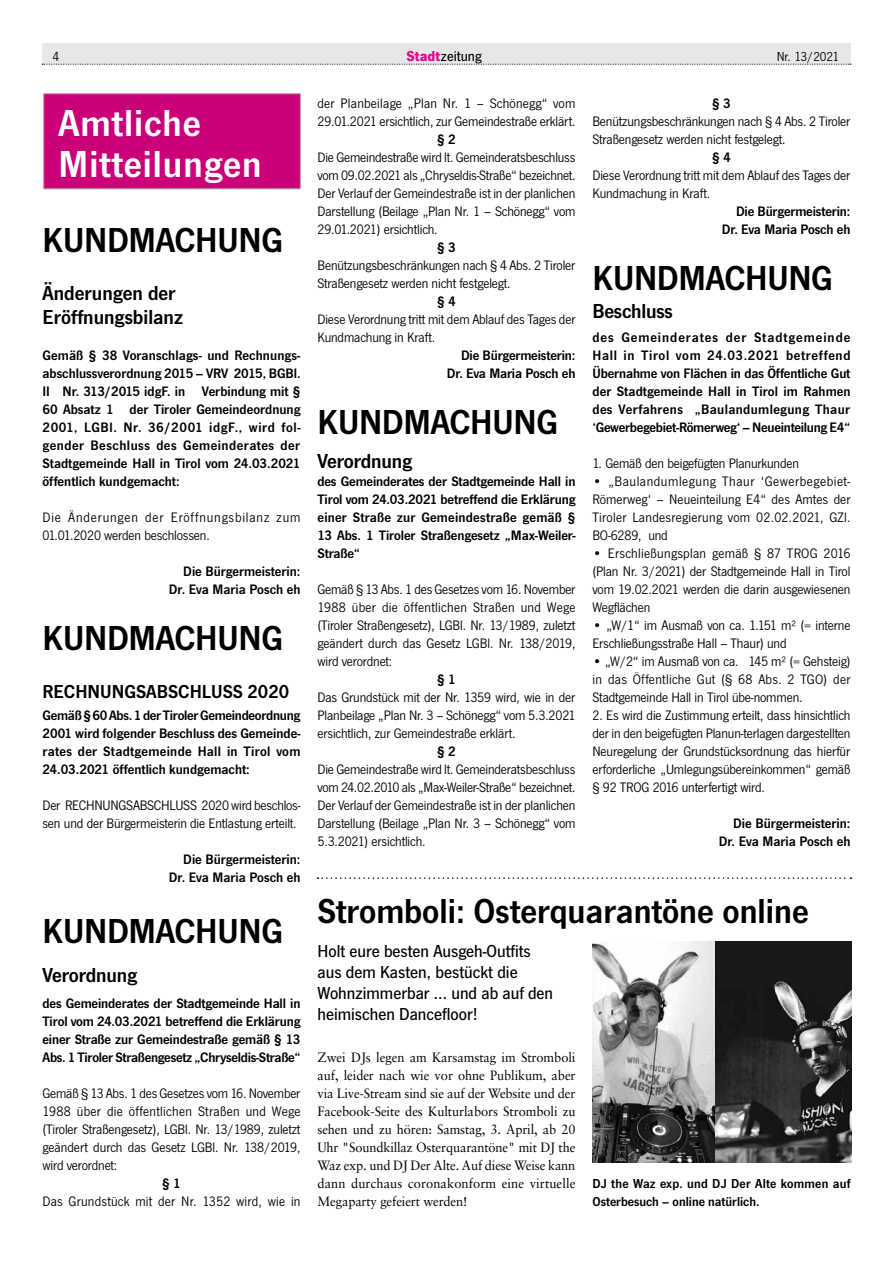
<style>
.page{position:relative;width:893px;height:1263px;background:#fff}
.page>*{position:absolute;margin:0;border:0;box-sizing:border-box;transform-origin:0 0}
.t1{font:600 39px/40.5px "News Got T";letter-spacing:.025em;color:#fff}
.t2{font:600 36px "News Got T";letter-spacing:-.01em;color:#000}
.t3{font:600 21px/24px "News Got T";letter-spacing:-.01em;color:#000}
.t4{font:600 19.5px "News Got T";color:#000}
.t5{font:500 18px/21px "News Got T";color:#000}
.t6{font:500 15px "News Got T";color:#000}
.t7{font:14.25px/18px "News Got T";letter-spacing:-.01em;color:#000;text-align:justify}
.t8{font:600 14.25px/18px "News Got T";letter-spacing:-.005em;color:#000;text-align:justify}
.t9{font:14.25px/18px "News Got T";letter-spacing:.06em;color:#000}
.t10{font:14.25px "News Got T";letter-spacing:.015em;color:#000}
.t11{font:13.5px/18px "Sabon";color:#000;text-align:justify;scale:.95 1}
.t12{font:600 13.5px/18px "News Got T";color:#000}
.t13{font:13.5px "News Got T";color:#000}
.s1{font-weight:700;color:#ec008c}
</style>
<div class="page">
<div style="left:42px;top:43px;width:808px;height:21px;background:#e6e7e8"></div>
<svg style="left:42px;top:64px;width:809px;height:1px"></svg>
<img style="left:592px;top:941px;width:259px;height:221px">
<div style="left:43px;top:94px;width:258px;height:96px;background:#cb0079"></div>
<svg style="left:317px;top:877px;width:534px;height:2px"></svg>
<p class="t13" style="left:53px;top:49px;width:8px">4</p>
<p class="t6" style="left:407px;top:48px;width:77px"><span class="s1">Stadt</span>zeitung</p>
<p class="t13" style="left:777px;top:49px;width:64px">Nr. 13/2021</p>
<h1 class="t1" style="left:58px;top:102px;width:205px">Amtliche<br>Mitteilungen</h1>
<h2 class="t2" style="left:43px;top:219px;width:242px">KUNDMACHUNG</h2>
<h3 class="t3" style="left:43px;top:281px;width:142px">Änderungen der<br>Eröffnungsbilanz</h3>
<p class="t8" style="left:43px;top:346px;width:260px">Gemäß § 38 Voranschlags- und Rechnungs&shy;abschlussverordnung 2015 – VRV 2015, BGBl.<br>II Nr. 313/2015 idgF. in Verbindung mit § 60 Absatz 1 der Tiroler Gemeindeordnung 2001, LGBl. Nr. 36/2001 idgF., wird fol&shy;gender Beschluss des Gemeinderates der Stadtgemeinde Hall in Tirol vom 24.03.2021 öffentlich kundgemacht:</p>
<p class="t9" style="left:43px;top:508px;width:259px">Die Änderungen der Eröffnungsbilanz zum<br>01.01.2020 werden beschlossen.</p>
<p class="t8" style="left:169px;top:562px;width:133px;text-align:right">Die Bürgermeisterin:<br>Dr. Eva Maria Posch eh</p>
<h2 class="t2" style="left:43px;top:617px;width:242px">KUNDMACHUNG</h2>
<h3 class="t4" style="left:43px;top:680px;width:248px">RECHNUNGSABSCHLUSS 2020</h3>
<p class="t8" style="left:43px;top:706px;width:259px">Gemäß § 60 Abs. 1 der Tiroler Gemeindeordnung 2001 wird folgender Beschluss des Gemeinde&shy;rates der Stadtgemeinde Hall in Tirol vom 24.03.2021 öffentlich kundgemacht:</p>
<p class="t7" style="left:43px;top:796px;width:259px">Der RECHNUNGSABSCHLUSS 2020 wird beschlos&shy;sen und der Bürgermeisterin die Entlastung erteilt.</p>
<p class="t8" style="left:169px;top:850px;width:133px;text-align:right">Die Bürgermeisterin:<br>Dr. Eva Maria Posch eh</p>
<h2 class="t2" style="left:43px;top:910px;width:242px">KUNDMACHUNG</h2>
<h3 class="t3" style="left:43px;top:963px;width:96px">Verordnung</h3>
<p class="t8" style="left:43px;top:994px;width:260px">des Gemeinderates der Stadtgemeinde Hall in Tirol vom 24.03.2021 betreffend die Erklärung einer Straße zur Gemeindestraße gemäß § 13<br>Abs. 1 Tiroler Straßengesetz „Chryseldis-Straße“</p>
<p class="t7" style="left:43px;top:1084px;width:260px">Gemäß § 13 Abs. 1 des Gesetzes vom 16. November 1988 über die öffentlichen Straßen und Wege (Tiroler Straßengesetz), LGBl. Nr. 13/1989, zuletzt geändert durch das Gesetz LGBl. Nr. 138/2019, wird verordnet:</p>
<p class="t8" style="left:162px;top:1174px;width:20px">§ 1</p>
<p class="t10" style="left:43px;top:1193px;width:260px">Das Grundstück mit der Nr. 1352 wird, wie in</p>
<p class="t7" style="left:317px;top:94px;width:259px">der Planbeilage „Plan Nr. 1 – Schönegg“ vom<br>29.01.2021 ersichtlich, zur Gemeindestraße erklärt.</p>
<p class="t8" style="left:437px;top:130px;width:20px">§ 2</p>
<p class="t7" style="left:317px;top:148px;width:260px">Die Gemeindestraße wird lt. Gemeinderatsbeschluss vom 09.02.2021 als „Chryseldis-Straße“ bezeichnet.<br>Der Verlauf der Gemeindestraße ist in der planlichen Darstellung (Beilage „Plan Nr. 1 – Schönegg“ vom 29.01.2021) ersichtlich.</p>
<p class="t8" style="left:437px;top:238px;width:20px">§ 3</p>
<p class="t7" style="left:317px;top:256px;width:259px">Benützungsbeschränkungen nach § 4 Abs. 2 Tiroler<br>Straßengesetz werden nicht festgelegt.</p>
<p class="t8" style="left:437px;top:292px;width:20px">§ 4</p>
<p class="t7" style="left:317px;top:310px;width:259px">Diese Verordnung tritt mit dem Ablauf des Tages der<br>Kundmachung in Kraft.</p>
<p class="t8" style="left:447px;top:346px;width:130px;text-align:right">Die Bürgermeisterin:<br>Dr. Eva Maria Posch eh</p>
<h2 class="t2" style="left:317px;top:401px;width:242px">KUNDMACHUNG</h2>
<h3 class="t3" style="left:317px;top:448px;width:96px">Verordnung</h3>
<p class="t8" style="left:317px;top:472px;width:260px">des Gemeinderates der Stadtgemeinde Hall in Tirol vom 24.03.2021 betreffend die Erklärung einer Straße zur Gemeindestraße gemäß § 13 Abs. 1 Tiroler Straßengesetz „Max-Weiler-Straße“</p>
<p class="t7" style="left:317px;top:580px;width:260px">Gemäß § 13 Abs. 1 des Gesetzes vom 16. November 1988 über die öffentlichen Straßen und Wege (Tiroler Straßengesetz), LGBl. Nr. 13/1989, zuletzt geändert durch das Gesetz LGBl. Nr. 138/2019, wird verordnet:</p>
<p class="t8" style="left:437px;top:670px;width:20px">§ 1</p>
<p class="t7" style="left:317px;top:688px;width:259px">Das Grundstück mit der Nr. 1359 wird, wie in der Planbeilage „Plan Nr. 3 – Schönegg“ vom 5.3.2021 ersichtlich, zur Gemeindestraße erklärt.</p>
<p class="t8" style="left:437px;top:742px;width:20px">§ 2</p>
<p class="t7" style="left:317px;top:760px;width:259px">Die Gemeindestraße wird lt. Gemeinderatsbeschluss vom 24.02.2010 als „Max-Weiler-Straße“ bezeichnet.<br>Der Verlauf der Gemeindestraße ist in der planlichen Darstellung (Beilage „Plan Nr. 3 – Schönegg“ vom 5.3.2021) ersichtlich.</p>
<p class="t8" style="left:712px;top:94px;width:20px">§ 3</p>
<p class="t7" style="left:592px;top:112px;width:259px">Benützungsbeschränkungen nach § 4 Abs. 2 Tiroler<br>Straßengesetz werden nicht festgelegt.</p>
<p class="t8" style="left:712px;top:148px;width:20px">§ 4</p>
<p class="t7" style="left:592px;top:166px;width:259px">Diese Verordnung tritt mit dem Ablauf des Tages der<br>Kundmachung in Kraft.</p>
<p class="t8" style="left:722px;top:202px;width:130px;text-align:right">Die Bürgermeisterin:<br>Dr. Eva Maria Posch eh</p>
<h2 class="t2" style="left:592px;top:257px;width:242px">KUNDMACHUNG</h2>
<h3 class="t3" style="left:592px;top:298px;width:82px">Beschluss</h3>
<p class="t8" style="left:592px;top:328px;width:260px">des Gemeinderates der Stadtgemeinde Hall in Tirol vom 24.03.2021 betreffend Übernahme von Flächen in das Öffentliche Gut der Stadtgemeinde Hall in Tirol im Rahmen des Verfahrens „Baulandumlegung Thaur ‘Gewerbegebiet-Römerweg‘ – Neueinteilung E4“</p>
<p class="t7" style="left:592px;top:454px;width:208px">1. Gemäß den beigefügten Planurkunden</p>
<p class="t7" style="left:592px;top:472px;width:260px">• „Baulandumlegung Thaur ‘Gewerbegebiet-Römerweg‘ – Neueinteilung E4“ des Amtes der Tiroler Landesregierung vom 02.02.2021, GZl.<br>BO-6289, und</p>
<p class="t7" style="left:592px;top:544px;width:260px">• Erschließungsplan gemäß § 87 TROG 2016 (Plan Nr. 3/2021) der Stadtgemeinde Hall in Tirol vom 19.02.2021 werden die darin ausgewiesenen Wegflächen</p>
<p class="t7" style="left:592px;top:616px;width:259px">• „W/1“ im Ausmaß von ca. 1.151 m² (= interne<br>Erschließungsstraße Hall – Thaur) und</p>
<p class="t7" style="left:592px;top:652px;width:260px">• „W/2“ im Ausmaß von ca. 145 m² (= Gehsteig) in das Öffentliche Gut (§ 68 Abs. 2 TGO) der Stadtgemeinde Hall in Tirol übe-nommen.</p>
<p class="t7" style="left:592px;top:706px;width:259px">2. Es wird die Zustimmung erteilt, dass hinsichtlich der in den beigefügten Planun-terlagen dargestellten Neuregelung der Grundstücksordnung das hierfür erforderliche „Umlegungsübereinkommen“ gemäß § 92 TROG 2016 unterfertigt wird.</p>
<p class="t8" style="left:719px;top:814px;width:133px;text-align:right">Die Bürgermeisterin:<br>Dr. Eva Maria Posch eh</p>
<h2 class="t2" style="left:317px;top:890px;width:493px">Stromboli: Osterquarantöne online</h2>
<p class="t5" style="left:317px;top:940px;width:237px">Holt eure besten Ausgeh-Outfits aus dem Kasten, bestückt die<br>Wohnzimmerbar ... und ab auf den heimischen Dancefloor!</p>
<p class="t11" style="left:317px;top:1048px;width:273px">Zwei DJs legen am Karsamstag im Stromboli auf, leider nach wie vor ohne Publikum, aber via Live-Stream sind sie auf der Website und der Facebook-Seite des Kulturlabors Stromboli zu sehen und zu hören: Samstag, 3. April, ab 20<br>Uhr "Soundkillaz Osterquarantöne" mit DJ the Waz exp. und DJ Der Alte. Auf diese Weise kann dann durchaus coronakonform eine virtuelle Megaparty gefeiert werden!</p>
<p class="t12" style="left:592px;top:1174px;width:259px">DJ the Waz exp. und DJ Der Alte kommen auf<br>Osterbesuch – online natürlich.</p>
</div>
